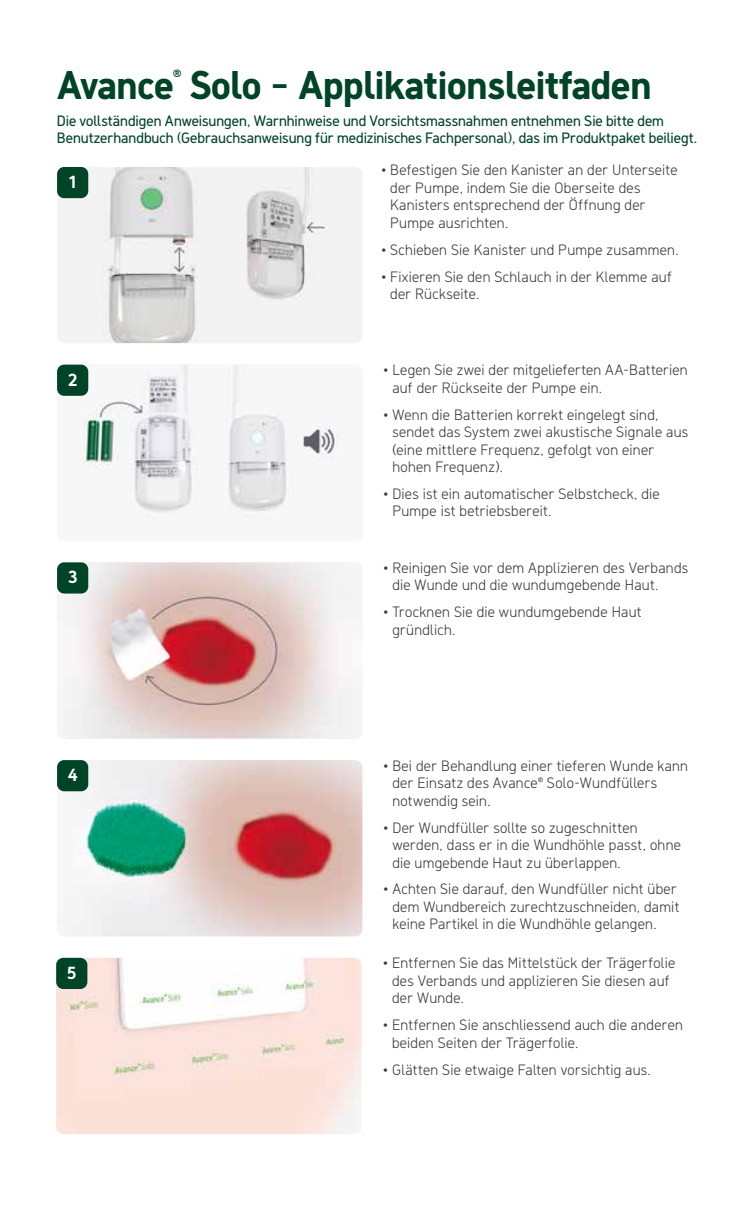
<style>
.page{position:relative;width:745px;height:1205px;background:#fff}
.page>*{position:absolute;margin:0;border:0;box-sizing:border-box;transform-origin:0 0}
.t1{font:700 40px "Molnlycke Sans";letter-spacing:-.005em;color:#004428}
.t2{font:700 17.5px "Molnlycke Sans";color:#fff}
.t3{font:300 15px/17.5px "Molnlycke Sans";letter-spacing:.02em;color:#3c3c3b}
.t4{font:15px/17.5px "Molnlycke Sans";color:#004428}
</style>
<div class="page">
<img style="left:57px;top:167px;width:305px;height:176px">
<div style="left:57px;top:167px;width:31px;height:31px;background:#004428;border-radius:7px"></div>
<img style="left:57px;top:562px;width:305px;height:176px">
<div style="left:57px;top:562px;width:31px;height:31px;background:#004428;border-radius:7px"></div>
<img style="left:56px;top:958px;width:305px;height:176px">
<div style="left:56px;top:958px;width:31px;height:31px;background:#004428;border-radius:7px"></div>
<img style="left:57px;top:365px;width:285px;height:153px">
<div style="left:57px;top:365px;width:31px;height:31px;background:#004428;border-radius:7px"></div>
<img style="left:57px;top:760px;width:305px;height:176px">
<div style="left:57px;top:760px;width:31px;height:31px;background:#004428;border-radius:7px"></div>
<h1 class="t1" style="left:57px;top:61px;width:595px">Avance<sup>®</sup> Solo – Applikationsleitfaden</h1>
<p class="t4" style="left:57px;top:111px;width:641px">Die vollständigen Anweisungen, Warnhinweise und Vorsichtsmassnahmen entnehmen Sie bitte dem<br>Benutzerhandbuch (Gebrauchsanweisung für medizinisches Fachpersonal), das im Produktpaket beiliegt.</p>
<p class="t2" style="left:69px;top:171px;width:9px">1</p>
<p class="t2" style="left:68px;top:369px;width:11px">2</p>
<p class="t2" style="left:68px;top:567px;width:11px">3</p>
<p class="t2" style="left:68px;top:764px;width:11px">4</p>
<p class="t2" style="left:67px;top:962px;width:11px">5</p>
<p class="t3" style="left:390px;top:161px;width:289px;text-indent:-9px">• Befestigen Sie den Kanister an der Unterseite der Pumpe, indem Sie die Oberseite des Kanisters entsprechend der Öffnung der Pumpe ausrichten.</p>
<p class="t3" style="left:381px;top:241px;width:299px">• Schieben Sie Kanister und Pumpe zusammen.</p>
<p class="t3" style="left:390px;top:267px;width:283px;text-indent:-9px">• Fixieren Sie den Schlauch in der Klemme auf der Rückseite.</p>
<p class="t3" style="left:392px;top:361px;width:296px;text-indent:-9px">• Legen Sie zwei der mitgelieferten AA-Batterien auf der Rückseite der Pumpe ein.</p>
<p class="t3" style="left:392px;top:405px;width:297px;text-indent:-9px">• Wenn die Batterien korrekt eingelegt sind, sendet das System zwei akustische Signale aus (eine mittlere Frequenz, gefolgt von einer hohen Frequenz).</p>
<p class="t3" style="left:392px;top:485px;width:269px;text-indent:-9px">• Dies ist ein automatischer Selbstcheck, die<br>Pumpe ist betriebsbereit.</p>
<p class="t3" style="left:392px;top:559px;width:297px;text-indent:-9px">• Reinigen Sie vor dem Applizieren des Verbands die Wunde und die wundumgebende Haut.</p>
<p class="t3" style="left:392px;top:603px;width:251px;text-indent:-9px">• Trocknen Sie die wundumgebende Haut gründlich.</p>
<p class="t3" style="left:392px;top:756px;width:297px;text-indent:-9px">• Bei der Behandlung einer tieferen Wunde kann der Einsatz des Avance® Solo-Wundfüllers notwendig sein.</p>
<p class="t3" style="left:392px;top:818px;width:290px;text-indent:-9px">• Der Wundfüller sollte so zugeschnitten werden, dass er in die Wundhöhle passt, ohne die umgebende Haut zu überlappen.</p>
<p class="t3" style="left:392px;top:880px;width:288px;text-indent:-9px">• Achten Sie darauf, den Wundfüller nicht über dem Wundbereich zurechtzuschneiden, damit keine Partikel in die Wundhöhle gelangen.</p>
<p class="t3" style="left:392px;top:954px;width:284px;text-indent:-9px">• Entfernen Sie das Mittelstück der Trägerfolie des Verbands und applizieren Sie diesen auf der Wunde.</p>
<p class="t3" style="left:392px;top:1016px;width:292px;text-indent:-9px">• Entfernen Sie anschliessend auch die anderen beiden Seiten der Trägerfolie.</p>
<p class="t3" style="left:383px;top:1060px;width:269px">• Glätten Sie etwaige Falten vorsichtig aus.</p>
</div>
